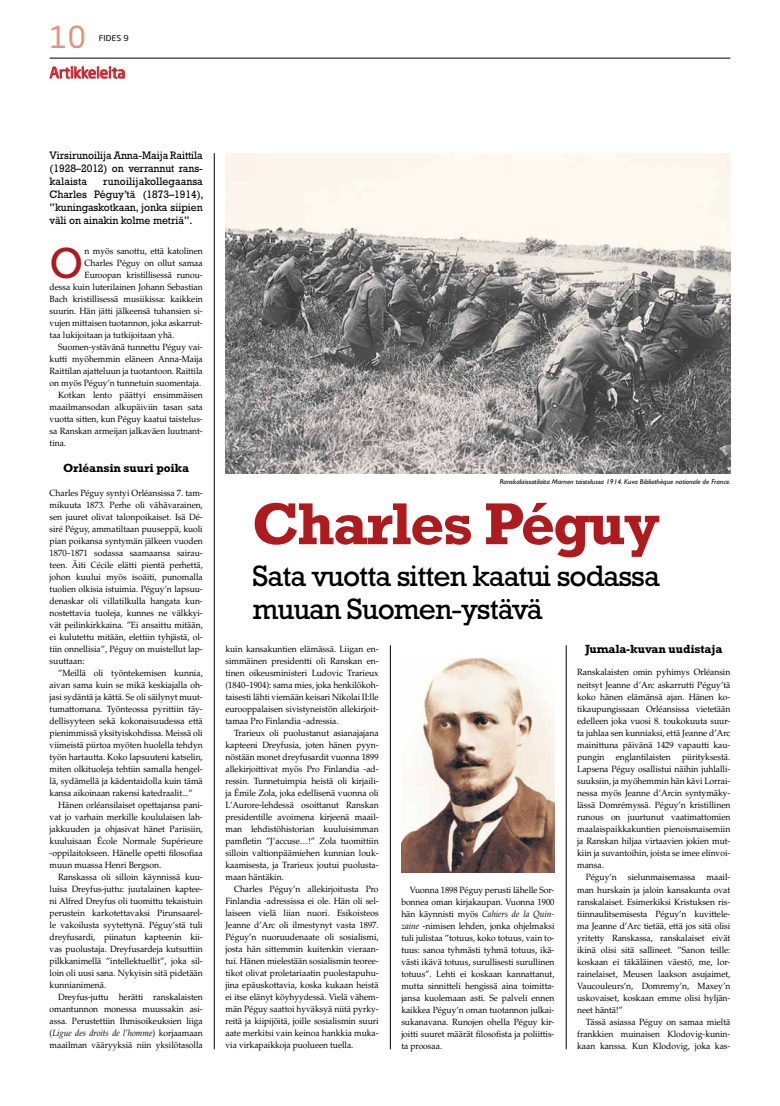
<style>
.page{position:relative;width:780px;height:1106px;background:#fff}
.page>*{position:absolute;margin:0;border:0;box-sizing:border-box;transform-origin:0 0}
.t1{font:700 60px "Rockwell Std";letter-spacing:-.035em;color:#ae1b1f}
.t2{font:44.3px "Rockwell Std";color:#ae1b1f;scale:.95 1}
.t3{font:30px/33px "Rockwell Std";letter-spacing:-.035em;color:#000}
.t4{font:30px "Neo Sans Std";color:#e5927a}
.t5{font:15px "Neo Sans Std";color:#d2232a}
.t6{font:700 12px "Rockwell Std";letter-spacing:-.015em;color:#000}
.t7{font:11px/13px "Rockwell Std";letter-spacing:-.005em;color:#000;text-align:justify;scale:.95 1}
.t8{font:9px/12px "Palatino LT Std";letter-spacing:-.005em;color:#000;text-align:justify;scale:.95 1}
.t9{font:8px "Neo Sans Std";color:#000;scale:1.1 1}
.t10{font:italic 7px "Gill Sans Std";color:#000;scale:1.05 1}
.s1{font-style:italic}
</style>
<div class="page">
<hr style="left:50px;top:58px;width:680px;height:1px;background:#000">
<svg style="left:50px;top:66px;width:75px;height:13px"></svg>
<hr style="left:214px;top:153px;width:1px;height:896px;background:#000">
<hr style="left:566px;top:645px;width:1px;height:404px;background:#000">
<hr style="left:390px;top:645px;width:1px;height:404px;background:#000">
<img style="left:401px;top:657px;width:153px;height:215px">
<img style="left:225px;top:153px;width:505px;height:321px">
<h3 class="t4" style="left:50px;top:19px;width:38px">10</h3>
<p class="t9" style="left:99px;top:34px;width:29px">FIDES 9</p>
<h3 class="t5" style="left:50px;top:63px;width:77px">Artikkeleita</h3>
<p class="t7" style="left:50px;top:149px;width:163px">Virsirunoilija Anna-Maija Raittila (1928–2012) on verrannut rans&shy;kalaista</p>
<p class="t7" style="left:50px;top:175px;width:164px;text-indent:54px">runoilijakollegaansa Charles Péguy’tä (1873–1914), ”kuningaskotkaan, jonka siipien väli on ainakin kolme metriä”.</p>
<h2 class="t2" style="left:50px;top:237px;width:37px">O</h2>
<p class="t8" style="left:84px;top:245px;width:126px">n myös sanottu, että katolinen</p>
<p class="t8" style="left:84px;top:257px;width:126px">Charles Péguy on ollut samaa</p>
<p class="t8" style="left:84px;top:269px;width:126px">Euroopan kristillisessä runou-</p>
<p class="t8" style="left:50px;top:281px;width:163px">dessa kuin luterilainen Johann Sebastian</p>
<p class="t8" style="left:50px;top:293px;width:163px">Bach kristillisessä musiikissa: kaikkein</p>
<p class="t8" style="left:50px;top:305px;width:163px">suurin. Hän jätti jälkeensä tuhansien si-</p>
<p class="t8" style="left:50px;top:317px;width:163px">vujen mittaisen tuotannon, joka askarrut-</p>
<p class="t8" style="left:50px;top:329px;width:133px">taa lukijoitaan ja tutkijoitaan yhä.</p>
<p class="t8" style="left:58px;top:341px;width:154px">Suomen-ystävänä tunnettu Péguy vai-</p>
<p class="t8" style="left:50px;top:353px;width:163px">kutti myöhemmin eläneen Anna-Maija</p>
<p class="t8" style="left:50px;top:365px;width:163px">Raittilan ajatteluun ja tuotantoon. Raittila</p>
<p class="t8" style="left:50px;top:377px;width:161px">on myös Péguy’n tunnetuin suomentaja.</p>
<p class="t8" style="left:58px;top:389px;width:154px">Kotkan lento päättyi ensimmäisen</p>
<p class="t8" style="left:50px;top:401px;width:163px">maailmansodan alkupäiviin tasan sata</p>
<p class="t8" style="left:50px;top:413px;width:163px">vuotta sitten, kun Péguy kaatui taistelus-</p>
<p class="t8" style="left:50px;top:425px;width:163px">sa Ranskan armeijan jalkaväen luutnant-</p>
<p class="t8" style="left:50px;top:437px;width:19px">tina.</p>
<h3 class="t6" style="left:63px;top:461px;width:127px">Orléansin suuri poika</h3>
<p class="t8" style="left:50px;top:487px;width:163px">Charles Péguy syntyi Orléansissa 7. tam&shy;mikuuta 1873. Perhe oli vähävarainen, sen juuret olivat talonpoikaiset. Isä Dé&shy;siré Péguy, ammatiltaan puuseppä, kuoli pian poikansa syntymän jälkeen vuoden 1870–1871 sodassa saamaansa sairau&shy;teen. Äiti Cécile elätti pientä perhettä, johon kuului myös isoäiti, punomalla tuolien olkisia istuimia. Péguy’n lapsuu&shy;denaskar oli villatilkulla hangata kun&shy;nostettavia tuoleja, kunnes ne välkkyi&shy;vät peilinkirkkaina. ”Ei ansaittu mitään, ei kulutettu mitään, elettiin tyhjästä, ol&shy;tiin onnellisia”, Péguy on muistellut lap&shy;suuttaan:</p>
<p class="t8" style="left:50px;top:667px;width:163px;text-indent:9px">”Meillä oli työntekemisen kunnia, aivan sama kuin se mikä keskiajalla oh&shy;jasi sydäntä ja kättä. Se oli säilynyt muut&shy;tumattomana. Työnteossa pyrittiin täy&shy;dellisyyteen sekä kokonaisuudessa että pienimmissä yksityiskohdissa. Meissä oli viimeistä piirtoa myöten huolella tehdyn työn hartautta. Koko lapsuuteni katselin, miten olkituoleja tehtiin samalla hengel&shy;lä, sydämellä ja kädentaidolla kuin tämä kansa aikoinaan rakensi katedraalit...”</p>
<p class="t8" style="left:50px;top:799px;width:163px;text-indent:9px">Hänen orléansilaiset opettajansa pani&shy;vat jo varhain merkille koululaisen lah&shy;jakkuuden ja ohjasivat hänet Pariisiin, kuuluisaan École Normale Supérieure -oppilaitokseen. Hänelle opetti filosofiaa muun muassa Henri Bergson.</p>
<p class="t8" style="left:50px;top:871px;width:163px;text-indent:9px">Ranskassa oli silloin käynnissä kuu&shy;luisa Dreyfus-juttu: juutalainen kaptee&shy;ni Alfred Dreyfus oli tuomittu tekaistuin perustein karkotettavaksi Pirunsaarel&shy;le vakoilusta syytettynä. Péguy’stä tuli dreyfusardi, piinatun kapteenin kii&shy;vas puolustaja. Dreyfusardeja kutsuttiin pilkkanimellä ”intellektuellit”, joka sil&shy;loin oli uusi sana. Nykyisin sitä pidetään kunnianimenä.</p>
<p class="t8" style="left:50px;top:991px;width:163px;text-indent:9px">Dreyfus-juttu herätti ranskalaisten omantunnon monessa muussakin asi&shy;assa. Perustettiin Ihmisoikeuksien liiga (<span class="s1">Ligue des droits de l’homme</span>) korjaamaan maailman vääryyksiä niin yksilötasolla</p>
<p class="t10" style="left:499px;top:477px;width:222px">Ranskalaissotilaita Marnen taistelussa 1914. Kuva Bibliothèque nationale de France.</p>
<h1 class="t1" style="left:252px;top:488px;width:409px">Charles Péguy</h1>
<h3 class="t3" style="left:252px;top:559px;width:409px">Sata vuotta sitten kaatui sodassa muuan Suomen-ystävä</h3>
<p class="t8" style="left:225px;top:643px;width:163px">kuin kansakuntien elämässä. Liigan en&shy;simmäinen presidentti oli Ranskan en&shy;tinen oikeusministeri Ludovic Trarieux (1840–1904): sama mies, joka henkilökoh&shy;taisesti lähti viemään keisari Nikolai II:lle eurooppalaisen sivistyneistön allekirjoit&shy;tamaa Pro Finlandia -adressia.</p>
<p class="t8" style="left:225px;top:727px;width:163px;text-indent:9px">Trarieux oli puolustanut asianajajana kapteeni Dreyfusia, joten hänen pyyn&shy;nöstään monet dreyfusardit vuonna 1899 allekirjoittivat myös Pro Finlandia -ad&shy;ressin. Tunnetuimpia heistä oli kirjaili&shy;ja Émile Zola, joka edellisenä vuonna oli L’Aurore-lehdessä osoittanut Ranskan presidentille avoimena kirjeenä maail&shy;man lehdistöhistorian kuuluisimman pamfletin ”J’accuse…!” Zola tuomittiin silloin valtionpäämiehen kunnian louk&shy;kaamisesta, ja Trarieux joutui puolusta&shy;maan häntäkin.</p>
<p class="t8" style="left:225px;top:883px;width:163px;text-indent:9px">Charles Péguy’n allekirjoitusta Pro Finlandia -adressissa ei ole. Hän oli sel&shy;laiseen vielä liian nuori. Esikoisteos Jeanne d’Arc oli ilmestynyt vasta 1897.<br>Péguy’n nuoruudenaate oli sosialismi, josta hän sittemmin kuitenkin vieraan&shy;tui. Hänen mielestään sosialismin teoree&shy;tikot olivat proletariaatin puolestapuhu&shy;jina epäuskottavia, koska kukaan heistä ei itse elänyt köyhyydessä. Vielä vähem&shy;män Péguy saattoi hyväksyä niitä pyrky&shy;reitä ja kiipijöitä, joille sosialismin suuri aate merkitsi vain keinoa hankkia muka&shy;via virkapaikkoja puolueen tuella.</p>
<p class="t8" style="left:401px;top:884px;width:163px;text-indent:9px">Vuonna 1898 Péguy perusti lähelle Sor&shy;bonnea oman kirjakaupan. Vuonna 1900 hän käynnisti myös <span class="s1">Cahiers de la Quin&shy;zaine</span> -nimisen lehden, jonka ohjelmaksi tuli julistaa ”totuus, koko totuus, vain to&shy;tuus: sanoa tyhmästi tyhmä totuus, ikä&shy;västi ikävä totuus, surullisesti surullinen totuus”. Lehti ei koskaan kannattanut, mutta sinnitteli hengissä aina toimitta&shy;jansa kuolemaan asti. Se palveli ennen kaikkea Péguy’n oman tuotannon julkai&shy;sukanavana. Runojen ohella Péguy kir&shy;joitti suuret määrät filosofista ja poliittis&shy;ta proosaa.</p>
<h3 class="t6" style="left:585px;top:642px;width:139px">Jumala-kuvan uudistaja</h3>
<p class="t8" style="left:577px;top:666px;width:163px">Ranskalaisten omin pyhimys Orléansin neitsyt Jeanne d’Arc askarrutti Péguy’tä koko hänen elämänsä ajan. Hänen ko&shy;tikaupungissaan Orléansissa vietetään edelleen joka vuosi 8. toukokuuta suur&shy;ta juhlaa sen kunniaksi, että Jeanne d’Arc mainittuna päivänä 1429 vapautti kau&shy;pungin</p>
<p class="t8" style="left:577px;top:751px;width:163px;text-indent:105px">piirityksestä.<br>Lapsena Péguy osallistui näihin juhlalli&shy;suuksiin, ja myöhemmin hän kävi Lorrai&shy;nessa myös Jeanne d’Arcin syntymäky&shy;lässä Domrémyssä. Péguy’n kristillinen runous on juurtunut vaatimattomien maalaispaikkakuntien pienoismaisemiin ja Ranskan hiljaa virtaavien jokien mut&shy;kiin ja suvantoihin, joista se imee elinvoi&shy;mansa.</p>
<p class="t8" style="left:577px;top:871px;width:163px;text-indent:9px">Péguy’n sielunmaisemassa maail&shy;man hurskain ja jaloin kansakunta ovat ranskalaiset. Esimerkiksi Kristuksen ris&shy;tiinnaulitsemisesta Péguy’n kuvittele&shy;ma Jeanne d’Arc tietää, että jos sitä olisi yritetty Ranskassa, ranskalaiset eivät ikinä olisi sitä sallineet. ”Sanon teille: koskaan ei täkäläinen väestö, me, lor&shy;rainelaiset, Meusen laakson asujaimet, Vaucouleurs’n, Domremy’n, Maxey’n uskovaiset, koskaan emme olisi hyljän&shy;neet häntä!”</p>
<p class="t8" style="left:577px;top:1016px;width:163px;text-indent:9px">Tässä asiassa Péguy on samaa mieltä frankkien muinaisen Klodovig-kunin&shy;kaan kanssa. Kun Klodovig, joka kas-</p>
<p class="t8" style="left:615px;top:751px;width:59px">englantilaisten</p>
</div>
